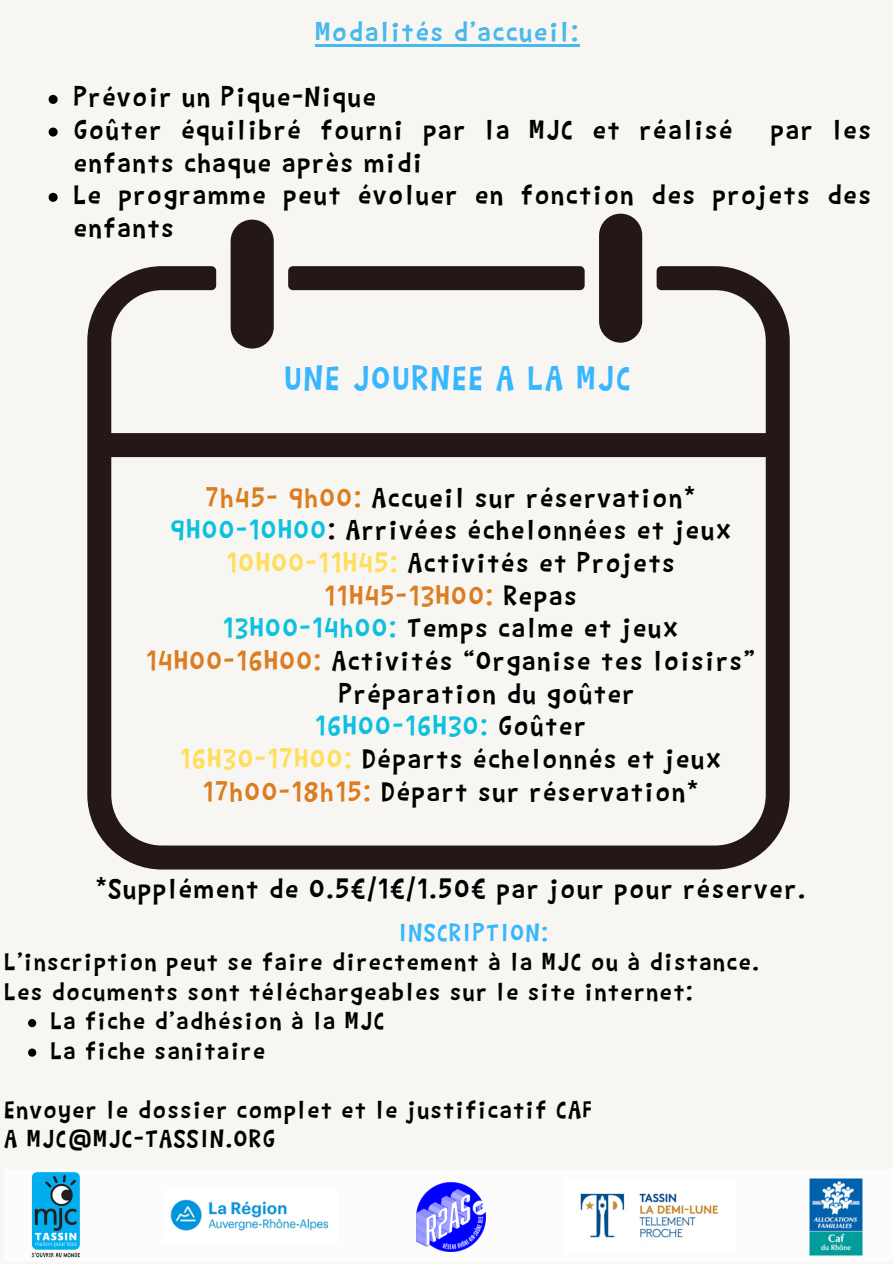
<style>
.page{position:relative;width:893px;height:1264px;background:#fff}
.page>*{position:absolute;margin:0;border:0;box-sizing:border-box;transform-origin:0 0}
.t1{font:37.5px "Barthowheel";letter-spacing:.07em;color:#38b6ff}
.t2{font:30px/32.7px "Barthowheel";letter-spacing:.07em;color:#000}
.t3{font:30px "Barthowheel";letter-spacing:.07em;color:#49b8ea}
.t4{font:30px "Barthowheel";letter-spacing:.07em;color:#0cc0df}
.t5{font:30px "Barthowheel";letter-spacing:.07em;color:#db7d21}
.t6{font:27.15px "Barthowheel";letter-spacing:.07em;color:#000}
.t7{font:27.15px "Barthowheel";letter-spacing:.07em;color:#38b6ff}
.s1{color:#db7d21}
.s2{color:#0cc0df}
.s3{color:#ffde59}
.s4{color:#000}
</style>
<div class="page">
<div style="left:0;top:0;width:892px;height:1263px;background:#f8f6f2"></div>
<svg style="left:87px;top:266px;width:702px;height:603px"></svg>
<div style="left:230px;top:220px;width:44px;height:128px;background:#231815;border-radius:22px"></div>
<div style="left:599px;top:214px;width:43px;height:129px;background:#231815;border-radius:22px"></div>
<hr style="left:315px;top:44px;width:265px;height:2px;background:#49b8ea">
<svg style="left:49px;top:95px;width:9px;height:9px"></svg>
<svg style="left:49px;top:127px;width:9px;height:9px"></svg>
<svg style="left:49px;top:193px;width:9px;height:9px"></svg>
<svg style="left:28px;top:1019px;width:8px;height:8px"></svg>
<svg style="left:28px;top:1048px;width:8px;height:8px"></svg>
<div style="left:4px;top:1168px;width:888px;height:93px;background:#fcfcfc"></div>
<img style="left:31px;top:1172px;width:49px;height:86px">
<img style="left:170px;top:1199px;width:159px;height:32px">
<img style="left:416px;top:1182px;width:70px;height:70px">
<img style="left:809px;top:1178px;width:53px;height:77px">
<img style="left:580px;top:1193px;width:139px;height:45px">
<p class="t3" style="left:315px;top:15px;width:264px">Modalités d’accueil:</p>
<p class="t2" style="left:74px;top:80px;width:304px">Prévoir un Pique-Nique</p>
<p class="t2" style="left:74px;top:113px;width:660px">Goûter équilibré fourni par la MJC et réalisé</p>
<p class="t2" style="left:770px;top:113px;width:101px">par les</p>
<p class="t2" style="left:74px;top:145px;width:350px">enfants chaque après midi</p>
<p class="t2" style="left:74px;top:178px;width:798px">Le programme peut évoluer en fonction des projets des enfants</p>
<p class="t1" style="left:285px;top:357px;width:347px">UNE JOURNEE A LA MJC</p>
<p class="t2" style="left:206px;top:480px;width:490px"><span class="s1">7h45- 9h00:</span> Accueil sur réservation*</p>
<p class="t2" style="left:170px;top:513px;width:562px"><span class="s2">9H00-10H00</span>: Arrivées échelonnées et jeux</p>
<p class="t2" style="left:226px;top:546px;width:449px"><span class="s3">10H00-11H45:</span> Activités et Projets</p>
<p class="t5" style="left:324px;top:578px;width:253px">11H45-13H00: <span class="s4">Repas</span></p>
<h1 class="t2" style="left:223px;top:611px;width:457px"><span class="s2">13H00-14h00:</span> Temps calme et jeux</h1>
<p class="t2" style="left:146px;top:644px;width:610px"><span class="s1">14H00-16H00:</span> Activités “Organise tes loisirs”</p>
<p class="t2" style="left:339px;top:676px;width:297px">Préparation du goûter</p>
<p class="t4" style="left:315px;top:709px;width:272px">16H00-16H30: <span class="s4">Goûter</span></p>
<p class="t2" style="left:180px;top:741px;width:543px"><span class="s3">16H30-17H00:</span> Départs échelonnés et jeux</p>
<p class="t2" style="left:203px;top:774px;width:496px"><span class="s1">17h00-18h15:</span> Départ sur réservation*</p>
<p class="t2" style="left:96px;top:872px;width:710px">*Supplément de 0.5€/1€/1.50€ par jour pour réserver.</p>
<p class="t7" style="left:398px;top:917px;width:150px">INSCRIPTION:</p>
<p class="t6" style="left:5px;top:946px;width:755px">L’inscription peut se faire directement à la MJC ou à distance.</p>
<p class="t6" style="left:5px;top:976px;width:689px">Les documents sont téléchargeables sur le site internet:</p>
<p class="t6" style="left:51px;top:1005px;width:335px">La fiche d’adhésion à la MJC</p>
<p class="t6" style="left:51px;top:1035px;width:215px">La fiche sanitaire</p>
<p class="t6" style="left:5px;top:1094px;width:588px">Envoyer le dossier complet et le justificatif CAF</p>
<p class="t6" style="left:5px;top:1123px;width:272px">A MJC@MJC-TASSIN.ORG</p>
</div>
